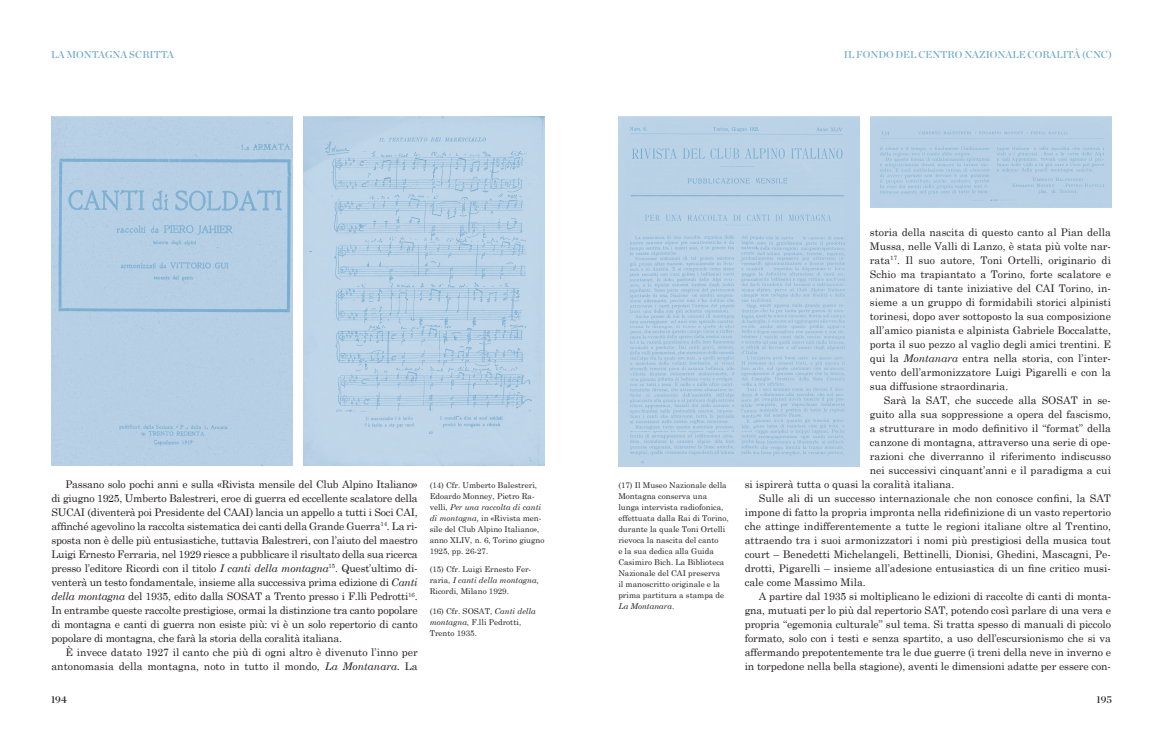
<style>
.page{position:relative;width:1163px;height:738px;background:#fff}
.page>*{position:absolute;margin:0;border:0;box-sizing:border-box;transform-origin:0 0}
.t1{font:10.5px/14px "Century Schoolbook";color:#231f20;text-align:justify}
.t2{font:10px "Chronicle Display Semi";color:#6ea9ce}
.t3{font:10px "Chronicle Display Semi";color:#231f20}
.t4{font:8px/11px "Century Schoolbook";color:#231f20}
.s1{font-style:italic}
</style>
<div class="page">
<img style="left:51px;top:116px;width:103px;height:314px">
<img style="left:154px;top:116px;width:138px;height:314px">
<div style="left:51px;top:430px;width:241px;height:35px;background:#b7d0e5"></div>
<img style="left:303px;top:116px;width:138px;height:349px">
<img style="left:441px;top:116px;width:103px;height:349px">
<img style="left:618px;top:116px;width:241px;height:140px">
<img style="left:618px;top:221px;width:138px;height:245px">
<img style="left:756px;top:256px;width:103px;height:210px">
<img style="left:870px;top:116px;width:172px;height:91px">
<img style="left:1042px;top:116px;width:69px;height:91px">
<p class="t2" style="left:51px;top:46px;width:124px">LA MONTAGNA SCRITTA</p>
<p class="t2" style="left:843px;top:46px;width:269px">IL FONDO DEL CENTRO NAZIONALE CORALITÀ (CNC)</p>
<p class="t1" style="left:51px;top:476px;width:368px;text-indent:14px">Passano solo pochi anni e sulla «Rivista mensile del Club Alpino Italiano» di giugno 1925, Umberto Balestreri, eroe di guerra ed eccellente scalatore della SUCAI (diventerà poi Presidente del CAAI) lancia un appello a tutti i Soci CAI, affinché agevolino la raccolta sistematica dei canti della Grande Guerra<sup>14</sup>. La ri&shy;sposta non è delle più entusiastiche, tuttavia Balestreri, con l’aiuto del maestro Luigi Ernesto Ferraria, nel 1929 riesce a pubblicare il risultato della sua ricerca presso l’editore Ricordi con il titolo <span class="s1">I canti della montagna</span><sup>15</sup>. Quest’ultimo di&shy;venterà un testo fondamentale, insieme alla successiva prima edizione di <span class="s1">Canti della montagna</span> del 1935, edito dalla SOSAT a Trento presso i F.lli Pedrotti<sup>16</sup>.<br>In entrambe queste raccolte prestigiose, ormai la distinzione tra canto popolare di montagna e canti di guerra non esiste più: vi è un solo repertorio di canto popolare di montagna, che farà la storia della coralità italiana.</p>
<p class="t1" style="left:51px;top:644px;width:368px;text-align:right">È invece datato 1927 il canto che più di ogni altro è divenuto l’inno per antonomasia della montagna, noto in tutto il mondo, <span class="s1">La Montanara.</span> La</p>
<p class="t4" style="left:429px;top:479px;width:116px">(14) Cfr. Umberto Balestreri,<br>Edoardo Monney, Pietro Ra&shy;velli, <span class="s1">Per una raccolta di canti di montagna,</span> in «Rivista men&shy;sile del Club Alpino Italiano», anno XLIV, n. 6, Torino giugno<br>1925, pp. 26-27.</p>
<p class="t4" style="left:429px;top:563px;width:111px">(15) Cfr. Luigi Ernesto Fer&shy;raria, <span class="s1">I canti della montagna,<br></span>Ricordi, Milano 1929.</p>
<p class="t4" style="left:429px;top:605px;width:108px">(16) Cfr. SOSAT, <span class="s1">Canti della montagna</span>, F.lli Pedrotti,<br>Trento 1935.</p>
<p class="t4" style="left:618px;top:479px;width:112px">(17) Il Museo Nazionale della<br>Montagna conserva una lunga intervista radiofonica, effettuata dalla Rai di Torino, durante la quale Toni Ortelli rievoca la nascita del canto<br>e la sua dedica alla Guida<br>Casimiro Bich. La Biblioteca<br>Nazionale del CAI preserva<br>il manoscritto originale e la prima partitura a stampa de<br><span class="s1">La Montanara</span>.</p>
<p class="t1" style="left:869px;top:224px;width:243px">storia della nascita di questo canto al Pian della Mussa, nelle Valli di Lanzo, è stata più volte nar&shy;rata<sup>17</sup>. Il suo autore, Toni Ortelli, originario di Schio ma trapiantato a Torino, forte scalatore e animatore di tante iniziative del CAI Torino, in&shy;sieme a un gruppo di formidabili storici alpinisti torinesi, dopo aver sottoposto la sua composizione all’amico pianista e alpinista Gabriele Boccalatte, porta il suo pezzo al vaglio degli amici trentini. E qui la <span class="s1">Montanara</span> entra nella storia, con l’inter&shy;vento dell’armonizzatore Luigi Pigarelli e con la sua diffusione straordinaria.</p>
<p class="t1" style="left:883px;top:392px;width:229px">Sarà la SAT, che succede alla SOSAT in se-</p>
<p class="t1" style="left:869px;top:406px;width:243px">guito alla sua soppressione a opera del fascismo,</p>
<p class="t1" style="left:869px;top:420px;width:243px">a strutturare in modo definitivo il “format” della</p>
<p class="t1" style="left:869px;top:434px;width:242px">canzone di montagna, attraverso una serie di ope-</p>
<p class="t1" style="left:869px;top:448px;width:243px">razioni che diverranno il riferimento indiscusso</p>
<p class="t1" style="left:869px;top:462px;width:243px">nei successivi cinquant’anni e il paradigma a cui</p>
<p class="t1" style="left:744px;top:476px;width:211px">si ispirerà tutta o quasi la coralità italiana.</p>
<p class="t1" style="left:758px;top:490px;width:354px">Sulle ali di un successo internazionale che non conosce confini, la SAT</p>
<p class="t1" style="left:744px;top:504px;width:368px">impone di fatto la propria impronta nella ridefinizione di un vasto repertorio</p>
<p class="t1" style="left:744px;top:518px;width:368px">che attinge indifferentemente a tutte le regioni italiane oltre al Trentino,</p>
<p class="t1" style="left:744px;top:532px;width:368px">attraendo tra i suoi armonizzatori i nomi più prestigiosi della musica tout</p>
<p class="t1" style="left:744px;top:546px;width:367px">court – Benedetti Michelangeli, Bettinelli, Dionisi, Ghedini, Mascagni, Pe-</p>
<p class="t1" style="left:744px;top:560px;width:368px">drotti, Pigarelli – insieme all’adesione entusiastica di un fine critico musi-</p>
<p class="t1" style="left:744px;top:574px;width:122px">cale come Massimo Mila.</p>
<p class="t1" style="left:758px;top:588px;width:353px">A partire dal 1935 si moltiplicano le edizioni di raccolte di canti di monta-</p>
<p class="t1" style="left:744px;top:602px;width:368px">gna, mutuati per lo più dal repertorio SAT, potendo così parlare di una vera e</p>
<p class="t1" style="left:744px;top:616px;width:368px">propria “egemonia culturale” sul tema. Si tratta spesso di manuali di piccolo</p>
<p class="t1" style="left:744px;top:630px;width:367px">formato, solo con i testi e senza spartito, a uso dell’escursionismo che si va</p>
<p class="t1" style="left:744px;top:644px;width:367px">affermando prepotentemente tra le due guerre (i treni della neve in inverno e</p>
<p class="t1" style="left:744px;top:658px;width:367px">in torpedone nella bella stagione), aventi le dimensioni adatte per essere con-</p>
<p class="t3" style="left:51px;top:691px;width:17px">194</p>
<p class="t3" style="left:1096px;top:691px;width:17px">195</p>
</div>
